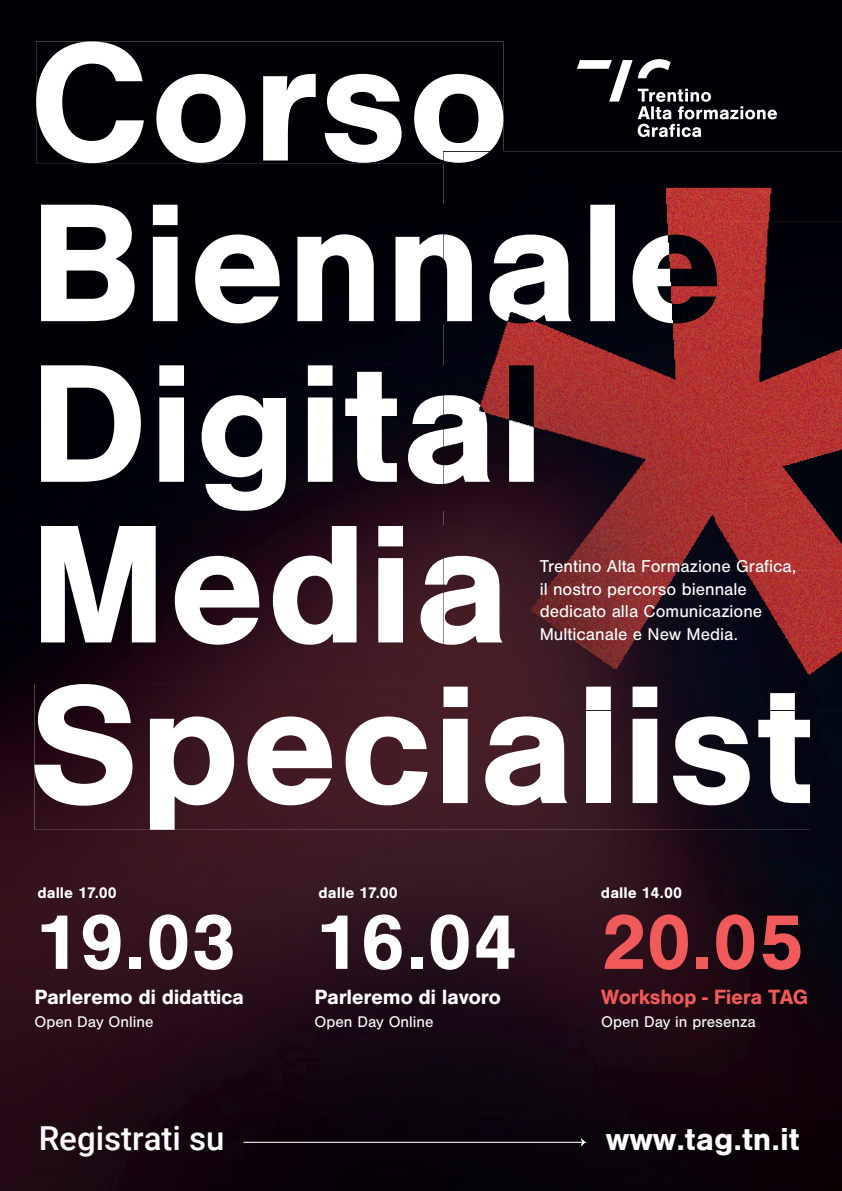
<style>
.page{position:relative;width:842px;height:1191px;background:#fff}
.page>*{position:absolute;margin:0;border:0;box-sizing:border-box;transform-origin:0 0}
.t1{font:700 174.5px/160.6px "Nimbus San";color:#fff}
.t2{font:700 80.7px "Nimbus San";color:#fff}
.t3{font:700 80.7px "Nimbus San";color:#f05a5a}
.t4{font:700 33px "Nimbus San";color:#fff}
.t5{font:500 33px "Roboto";color:#fff}
.t6{font:700 21.4px "Nimbus San";letter-spacing:-.02em;color:#fff}
.t7{font:700 21.4px "Nimbus San";letter-spacing:-.02em;color:#f05a5a}
.t8{font:17.8px/22.8px "Nimbus San";color:#fff}
.t9{font:16px "Nimbus San";color:#fff}
.t10{font:700 16px "Nimbus San";color:#fff}
</style>
<div class="page">
<img style="left:0;top:0;width:842px;height:1191px">
<div style="left:36px;top:41px;width:467px;height:122px;background:#000005"></div>
<div style="left:41px;top:205px;width:402px;height:118px;background:#000006"></div>
<img style="left:41px;top:365px;width:470px;height:146px">
<img style="left:41px;top:526px;width:436px;height:118px">
<img style="left:34px;top:684px;width:776px;height:146px">
<svg style="left:577px;top:59px;width:200px;height:78px"></svg>
<hr style="left:244px;top:1141px;width:339px;height:1px;background:#fff">
<svg style="left:581px;top:1137px;width:5px;height:9px"></svg>
<img style="left:443px;top:152px;width:399px;height:69px">
<img style="left:715px;top:221px;width:127px;height:489px">
<img style="left:443px;top:323px;width:272px;height:73px">
<img style="left:511px;top:396px;width:204px;height:288px">
<div style="left:443px;top:511px;width:68px;height:25px;background:#2f111e"></div>
<img style="left:477px;top:535px;width:34px;height:149px">
<img style="left:443px;top:644px;width:35px;height:40px">
<img style="left:489px;top:152px;width:14px;height:11px">
<img style="left:443px;top:152px;width:46px;height:11px">
<img style="left:443px;top:205px;width:274px;height:118px">
<img style="left:443px;top:365px;width:91px;height:119px">
<img style="left:443px;top:556px;width:60px;height:88px">
<img style="left:443px;top:684px;width:367px;height:26px">
<img style="left:443px;top:686px;width:352px;height:24px">
<h1 class="t1" style="left:29px;top:24px;width:786px">Corso<br>Biennale<br>Digital<br>Media<br>Specialist</h1>
<p class="t8" style="left:540px;top:555px;width:258px">Trentino Alta Formazione Grafica, il nostro percorso biennale dedicato alla Comunicazione<br>Multicanale e New Media.</p>
<p class="t10" style="left:37px;top:883px;width:81px">dalle 17.00</p>
<p class="t10" style="left:319px;top:883px;width:81px">dalle 17.00</p>
<p class="t10" style="left:601px;top:883px;width:82px">dalle 14.00</p>
<h2 class="t2" style="left:34px;top:896px;width:203px">19.03</h2>
<p class="t6" style="left:315px;top:984px;width:188px">Parleremo di lavoro</p>
<p class="t9" style="left:315px;top:1013px;width:121px">Open Day Online</p>
<h2 class="t2" style="left:315px;top:896px;width:204px">16.04</h2>
<h2 class="t3" style="left:601px;top:896px;width:203px">20.05</h2>
<p class="t7" style="left:601px;top:984px;width:209px">Workshop - Fiera TAG</p>
<p class="t9" style="left:601px;top:1013px;width:156px">Open Day in presenza</p>
<p class="t6" style="left:34px;top:984px;width:211px">Parleremo di didattica</p>
<p class="t9" style="left:34px;top:1013px;width:121px">Open Day Online</p>
<h3 class="t5" style="left:39px;top:1115px;width:187px">Registrati su</h3>
<h3 class="t4" style="left:606px;top:1120px;width:195px">www.tag.tn.it</h3>
</div>
